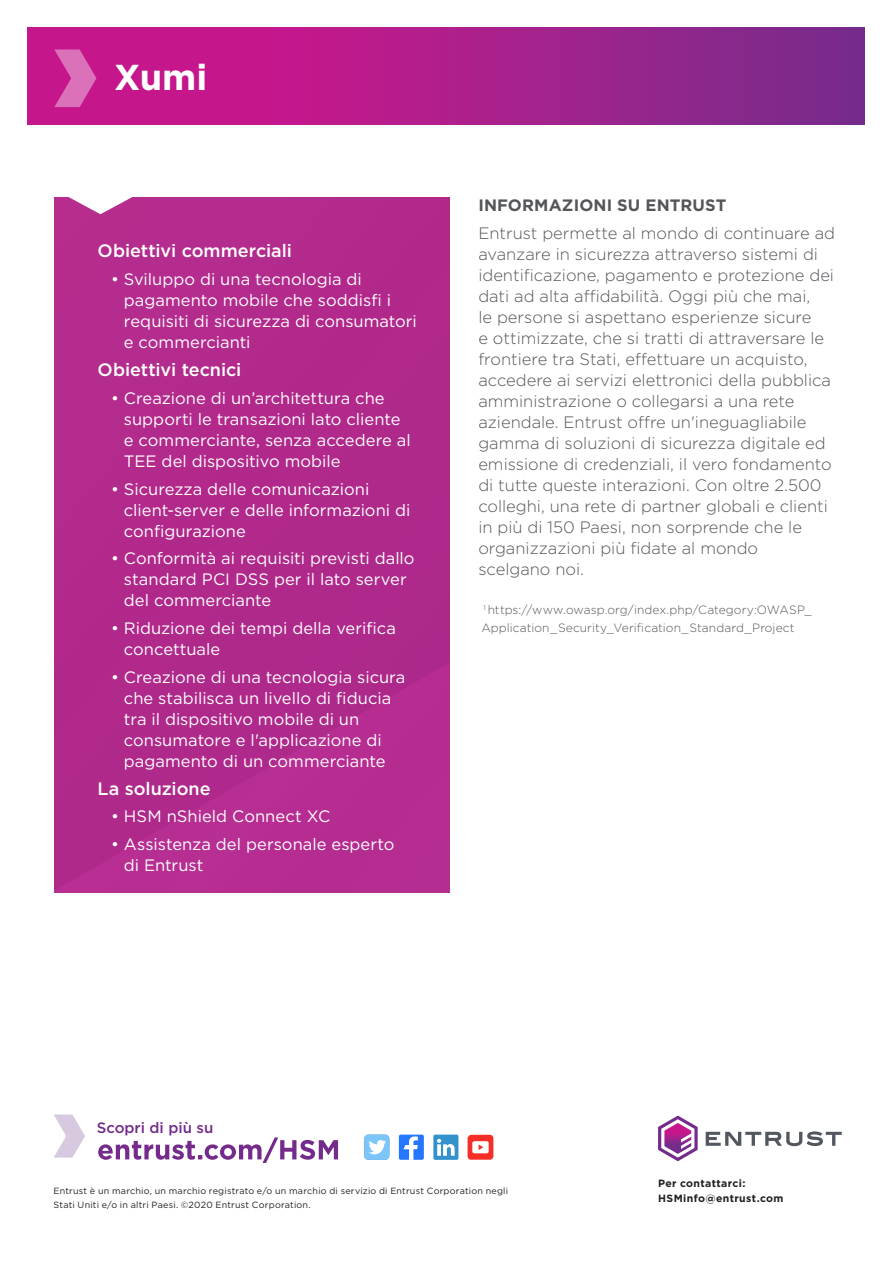
<style>
.page{position:relative;width:893px;height:1263px;background:#fff}
.page>*{position:absolute;margin:0;border:0;box-sizing:border-box;transform-origin:0 0}
.t1{font:700 36px "Gotham";color:#fff}
.t2{font:500 18px "Gotham";letter-spacing:-.005em;color:#fff}
.t3{font:16.5px/21px "Gotham";color:#fff}
.t4{font:300 16.5px/21px "Gotham";color:#54555a}
.t5{font:700 16.5px "Gotham";letter-spacing:.01em;color:#54555a}
.t6{font:500 15px "Gotham";color:#742b8b}
.t7{font:300 12px/18.5px "Gotham";letter-spacing:.005em;color:#54555a}
.t8{font:700 10.5px/15px "Gotham";letter-spacing:.035em;color:#231f20}
.t9{font:9px/13.5px "Gotham";letter-spacing:.025em;color:#231f20}
</style>
<div class="page">
<div style="left:54px;top:198px;width:395px;height:695px;background:#b2298b"></div>
<svg style="left:67px;top:197px;width:67px;height:17px"></svg>
<svg style="left:27px;top:27px;width:838px;height:98px;background:#a91e8b"></svg>
<svg style="left:54px;top:50px;width:42px;height:57px;background:#d24da7"></svg>
<div style="left:399px;top:1134px;width:25px;height:26px;background:#2577ff;border-radius:2px"></div>
<svg style="left:404px;top:1136px;width:14px;height:24px"></svg>
<div style="left:433px;top:1134px;width:25px;height:26px;background:#3392cc;border-radius:2px"></div>
<svg style="left:437px;top:1139px;width:18px;height:17px"></svg>
<div style="left:364px;top:1134px;width:25px;height:26px;background:#7bc5f8;border-radius:4px"></div>
<svg style="left:369px;top:1140px;width:17px;height:14px"></svg>
<svg style="left:468px;top:1135px;width:25px;height:25px"></svg>
<svg style="left:98px;top:1137px;width:240px;height:26px"></svg>
<svg style="left:54px;top:1114px;width:31px;height:43px"></svg>
<svg style="left:706px;top:1131px;width:136px;height:15px"></svg>
<svg style="left:658px;top:1115px;width:40px;height:46px"></svg>
<h1 class="t1" style="left:114px;top:54px;width:95px">Xumi</h1>
<p class="t2" style="left:98px;top:239px;width:196px">Obiettivi commerciali</p>
<p class="t3" style="left:124px;top:269px;width:294px;text-indent:-13px">• Sviluppo di una tecnologia di pagamento mobile che soddisfi i requisiti di sicurezza di consumatori e commercianti</p>
<p class="t2" style="left:98px;top:358px;width:145px">Obiettivi tecnici</p>
<p class="t3" style="left:124px;top:387px;width:288px;text-indent:-13px">• Creazione di un’architettura che supporti le transazioni lato cliente e commerciante, senza accedere al TEE del dispositivo mobile</p>
<p class="t3" style="left:124px;top:478px;width:288px;text-indent:-13px">• Sicurezza delle comunicazioni client-server e delle informazioni di configurazione</p>
<p class="t3" style="left:124px;top:548px;width:292px;text-indent:-13px">• Conformità ai requisiti previsti dallo standard PCI DSS per il lato server del commerciante</p>
<p class="t3" style="left:124px;top:617px;width:274px;text-indent:-13px">• Riduzione dei tempi della verifica concettuale</p>
<p class="t3" style="left:124px;top:666px;width:283px;text-indent:-13px">• Creazione di una tecnologia sicura che stabilisca un livello di fiducia tra il dispositivo mobile di un consumatore e l'applicazione di pagamento di un commerciante</p>
<p class="t2" style="left:98px;top:776px;width:115px">La soluzione</p>
<p class="t3" style="left:111px;top:806px;width:221px">• HSM nShield Connect XC</p>
<p class="t3" style="left:124px;top:833px;width:272px;text-indent:-13px">• Assistenza del personale esperto di Entrust</p>
<p class="t5" style="left:478px;top:194px;width:250px">INFORMAZIONI SU ENTRUST</p>
<p class="t4" style="left:478px;top:222px;width:358px">Entrust permette al mondo di continuare ad avanzare in sicurezza attraverso sistemi di identificazione, pagamento e protezione dei dati ad alta affidabilità. Oggi più che mai,<br>le persone si aspettano esperienze sicure<br>e ottimizzate, che si tratti di attraversare le frontiere tra Stati, effettuare un acquisto, accedere ai servizi elettronici della pubblica amministrazione o collegarsi a una rete aziendale. Entrust offre un'ineguagliabile gamma di soluzioni di sicurezza digitale ed emissione di credenziali, il vero fondamento di tutte queste interazioni. Con oltre 2.500 colleghi, una rete di partner globali e clienti in più di 150 Paesi, non sorprende che le organizzazioni più fidate al mondo<br>scelgano noi.</p>
<p class="t7" style="left:481px;top:600px;width:332px"><sup>1</sup> https://www.owasp.org/index.php/Category:OWASP_<br>Application_Security_Verification_Standard_Project</p>
<p class="t6" style="left:97px;top:1118px;width:118px">Scopri di più su</p>
<p class="t9" style="left:54px;top:1184px;width:456px">Entrust è un marchio, un marchio registrato e/o un marchio di servizio di Entrust Corporation negli<br>Stati Uniti e/o in altri Paesi. ©2020 Entrust Corporation.</p>
<p class="t8" style="left:658px;top:1176px;width:127px">Per contattarci:<br>HSMinfo@entrust.com</p>
</div>
